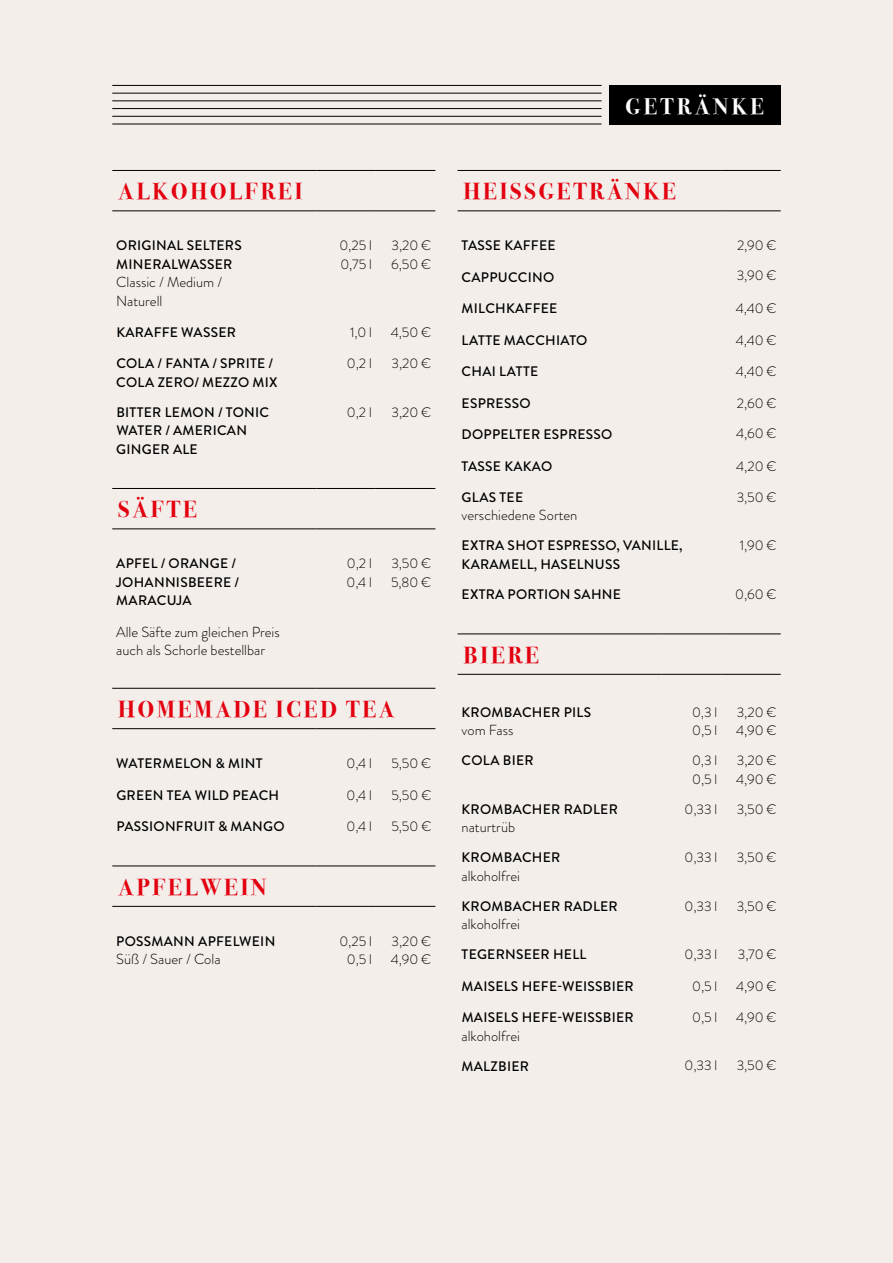
<style>
.page{position:relative;width:893px;height:1263px;background:#f3eeea}
.page>*{position:absolute;margin:0;border:0;box-sizing:border-box;transform-origin:0 0}
.t1{font:700 23.1px "Bodoni Svty Two ITCTT";letter-spacing:.12em;color:#e3000f}
.t2{font:700 22.5px "Bodoni Svty Two ITCTT";letter-spacing:.15em;color:#fff}
.t3{font:300 14.55px/18.5px "Brandon Grotesque";color:#000}
.t4{font:500 13.8px/18.5px "Brandon Grotesque";letter-spacing:.02em;color:#000}
.t5{font:300 13.8px/18.5px "Brandon Grotesque";color:#000}
</style>
<div class="page">
<hr style="left:112px;top:170px;width:204px;height:1px;background:#000">
<hr style="left:316px;top:170px;width:60px;height:1px;background:#000">
<hr style="left:376px;top:170px;width:59px;height:1px;background:#000">
<hr style="left:112px;top:210px;width:204px;height:1px;background:#000">
<hr style="left:316px;top:210px;width:60px;height:1px;background:#000">
<hr style="left:376px;top:210px;width:59px;height:1px;background:#000">
<hr style="left:112px;top:488px;width:204px;height:1px;background:#000">
<hr style="left:316px;top:488px;width:60px;height:1px;background:#000">
<hr style="left:376px;top:488px;width:59px;height:1px;background:#000">
<hr style="left:112px;top:528px;width:204px;height:1px;background:#000">
<hr style="left:316px;top:528px;width:60px;height:1px;background:#000">
<hr style="left:376px;top:528px;width:59px;height:1px;background:#000">
<hr style="left:112px;top:688px;width:204px;height:1px;background:#000">
<hr style="left:316px;top:688px;width:60px;height:1px;background:#000">
<hr style="left:376px;top:688px;width:59px;height:1px;background:#000">
<hr style="left:112px;top:728px;width:204px;height:1px;background:#000">
<hr style="left:316px;top:728px;width:60px;height:1px;background:#000">
<hr style="left:376px;top:728px;width:59px;height:1px;background:#000">
<hr style="left:112px;top:865px;width:204px;height:1px;background:#000">
<hr style="left:316px;top:865px;width:60px;height:1px;background:#000">
<hr style="left:376px;top:865px;width:59px;height:1px;background:#000">
<hr style="left:112px;top:906px;width:204px;height:1px;background:#000">
<hr style="left:316px;top:906px;width:60px;height:1px;background:#000">
<hr style="left:376px;top:906px;width:59px;height:1px;background:#000">
<hr style="left:458px;top:170px;width:263px;height:1px;background:#000">
<hr style="left:721px;top:170px;width:60px;height:1px;background:#000">
<hr style="left:458px;top:210px;width:263px;height:1px;background:#000">
<hr style="left:721px;top:210px;width:60px;height:1px;background:#000">
<hr style="left:458px;top:633px;width:204px;height:1px;background:#000">
<hr style="left:662px;top:633px;width:59px;height:1px;background:#000">
<hr style="left:721px;top:633px;width:60px;height:1px;background:#000">
<hr style="left:458px;top:674px;width:204px;height:1px;background:#000">
<hr style="left:662px;top:674px;width:59px;height:1px;background:#000">
<hr style="left:721px;top:674px;width:60px;height:1px;background:#000">
<hr style="left:112px;top:85px;width:490px;height:1px;background:#000">
<hr style="left:112px;top:93px;width:490px;height:1px;background:#000">
<hr style="left:112px;top:100px;width:490px;height:1px;background:#000">
<hr style="left:112px;top:108px;width:490px;height:1px;background:#000">
<hr style="left:112px;top:116px;width:490px;height:1px;background:#000">
<hr style="left:112px;top:124px;width:490px;height:1px;background:#000">
<div style="left:609px;top:85px;width:172px;height:39px;background:#000"></div>
<h1 class="t1" style="left:118px;top:172px;width:186px">ALKOHOLFREI</h1>
<p class="t4" style="left:116px;top:236px;width:127px">ORIGINAL SELTERS<br>MINERALWASSER</p>
<p class="t3" style="left:116px;top:273px;width:108px">Classic / Medium /<br>Naturell</p>
<p class="t5" style="left:339px;top:236px;width:34px">0,25 l<br>0,75 l</p>
<p class="t5" style="left:391px;top:236px;width:42px">3,20 €<br>6,50 €</p>
<p class="t4" style="left:116px;top:323px;width:121px">KARAFFE WASSER</p>
<p class="t5" style="left:350px;top:323px;width:23px">1,0 l</p>
<p class="t5" style="left:391px;top:323px;width:42px">4,50 €</p>
<p class="t4" style="left:116px;top:355px;width:163px">COLA / FANTA / SPRITE /<br>COLA ZERO/ MEZZO MIX</p>
<p class="t5" style="left:347px;top:354px;width:27px">0,2 l</p>
<p class="t5" style="left:391px;top:354px;width:41px">3,20 €</p>
<p class="t4" style="left:116px;top:403px;width:154px">BITTER LEMON / TONIC<br>WATER / AMERICAN<br>GINGER ALE</p>
<p class="t5" style="left:347px;top:403px;width:27px">0,2 l</p>
<p class="t5" style="left:391px;top:403px;width:41px">3,20 €</p>
<h1 class="t1" style="left:118px;top:490px;width:80px">SÄFTE</h1>
<p class="t4" style="left:116px;top:554px;width:124px">APFEL / ORANGE /<br>JOHANNISBEERE /<br>MARACUJA</p>
<p class="t5" style="left:347px;top:554px;width:27px">0,2 l<br>0,4 l</p>
<p class="t5" style="left:391px;top:554px;width:42px">3,50 €<br>5,80 €</p>
<p class="t3" style="left:116px;top:623px;width:165px">Alle Säfte zum gleichen Preis auch als Schorle bestellbar</p>
<h1 class="t1" style="left:118px;top:690px;width:278px">HOMEMADE ICED TEA</h1>
<p class="t4" style="left:116px;top:754px;width:148px">WATERMELON &amp; MINT</p>
<p class="t5" style="left:347px;top:754px;width:27px">0,4 l</p>
<p class="t5" style="left:391px;top:754px;width:42px">5,50 €</p>
<p class="t4" style="left:116px;top:786px;width:164px">GREEN TEA WILD PEACH</p>
<p class="t5" style="left:347px;top:786px;width:27px">0,4 l</p>
<p class="t5" style="left:391px;top:786px;width:42px">5,50 €</p>
<p class="t4" style="left:116px;top:817px;width:170px">PASSIONFRUIT &amp; MANGO</p>
<p class="t5" style="left:347px;top:817px;width:27px">0,4 l</p>
<p class="t5" style="left:391px;top:817px;width:42px">5,50 €</p>
<h1 class="t1" style="left:118px;top:868px;width:150px">APFELWEIN</h1>
<p class="t4" style="left:116px;top:932px;width:161px">POSSMANN APFELWEIN</p>
<p class="t3" style="left:116px;top:950px;width:106px">Süß / Sauer / Cola</p>
<p class="t5" style="left:339px;top:932px;width:34px;text-align:center">0,25 l<br>0,5 l</p>
<p class="t5" style="left:391px;top:932px;width:42px">3,20 €<br>4,90 €</p>
<h2 class="t2" style="left:625px;top:87px;width:140px">GETRÄNKE</h2>
<h1 class="t1" style="left:464px;top:172px;width:214px">HEISSGETRÄNKE</h1>
<p class="t4" style="left:462px;top:236px;width:95px">TASSE KAFFEE</p>
<p class="t5" style="left:737px;top:236px;width:41px">2,90 €</p>
<p class="t4" style="left:462px;top:268px;width:94px">CAPPUCCINO</p>
<p class="t5" style="left:737px;top:266px;width:42px">3,90 €</p>
<p class="t4" style="left:462px;top:299px;width:97px">MILCHKAFFEE</p>
<p class="t5" style="left:736px;top:299px;width:42px">4,40 €</p>
<p class="t4" style="left:462px;top:331px;width:127px">LATTE MACCHIATO</p>
<p class="t5" style="left:736px;top:331px;width:42px">4,40 €</p>
<p class="t4" style="left:462px;top:362px;width:78px">CHAI LATTE</p>
<p class="t5" style="left:736px;top:362px;width:42px">4,40 €</p>
<p class="t4" style="left:462px;top:394px;width:70px">ESPRESSO</p>
<p class="t5" style="left:737px;top:394px;width:41px">2,60 €</p>
<p class="t4" style="left:462px;top:425px;width:152px">DOPPELTER ESPRESSO</p>
<p class="t5" style="left:736px;top:424px;width:42px">4,60 €</p>
<p class="t4" style="left:462px;top:457px;width:92px">TASSE KAKAO</p>
<p class="t5" style="left:736px;top:457px;width:42px">4,20 €</p>
<p class="t4" style="left:462px;top:488px;width:63px">GLAS TEE</p>
<p class="t3" style="left:461px;top:506px;width:117px">verschiedene Sorten</p>
<p class="t5" style="left:737px;top:488px;width:42px">3,50 €</p>
<p class="t4" style="left:462px;top:537px;width:222px">EXTRA SHOT ESPRESSO, VANILLE,<br>KARAMELL, HASELNUSS</p>
<p class="t5" style="left:740px;top:536px;width:38px">1,90 €</p>
<p class="t4" style="left:462px;top:585px;width:161px">EXTRA PORTION SAHNE</p>
<p class="t5" style="left:735px;top:585px;width:43px">0,60 €</p>
<h1 class="t1" style="left:464px;top:636px;width:77px">BIERE</h1>
<p class="t4" style="left:462px;top:703px;width:131px">KROMBACHER PILS</p>
<p class="t3" style="left:461px;top:721px;width:54px">vom Fass</p>
<p class="t5" style="left:692px;top:703px;width:27px">0,3 l<br>0,5 l</p>
<p class="t5" style="left:736px;top:703px;width:42px">3,20 €<br>4,90 €</p>
<p class="t4" style="left:462px;top:751px;width:74px">COLA BIER</p>
<p class="t5" style="left:692px;top:751px;width:27px">0,3 l<br>0,5 l</p>
<p class="t5" style="left:736px;top:751px;width:42px">3,20 €<br>4,90 €</p>
<p class="t4" style="left:462px;top:800px;width:158px">KROMBACHER RADLER</p>
<p class="t3" style="left:461px;top:818px;width:55px">naturtrüb</p>
<p class="t5" style="left:684px;top:800px;width:34px">0,33 l</p>
<p class="t5" style="left:737px;top:800px;width:42px">3,50 €</p>
<p class="t4" style="left:462px;top:848px;width:100px">KROMBACHER</p>
<p class="t3" style="left:461px;top:866px;width:60px">alkoholfrei</p>
<p class="t4" style="left:462px;top:897px;width:158px">KROMBACHER RADLER</p>
<p class="t3" style="left:461px;top:915px;width:60px">alkoholfrei</p>
<p class="t5" style="left:684px;top:848px;width:34px">0,33 l</p>
<p class="t5" style="left:737px;top:848px;width:42px">3,50 €</p>
<p class="t5" style="left:684px;top:897px;width:34px">0,33 l</p>
<p class="t5" style="left:737px;top:897px;width:42px">3,50 €</p>
<p class="t4" style="left:462px;top:945px;width:126px">TEGERNSEER HELL</p>
<p class="t5" style="left:684px;top:945px;width:34px">0,33 l</p>
<p class="t5" style="left:738px;top:945px;width:40px">3,70 €</p>
<p class="t4" style="left:462px;top:977px;width:174px">MAISELS HEFE-WEISSBIER</p>
<p class="t5" style="left:692px;top:976px;width:27px">0,5 l</p>
<p class="t5" style="left:736px;top:976px;width:42px">4,90 €</p>
<p class="t4" style="left:462px;top:1008px;width:174px">MAISELS HEFE-WEISSBIER</p>
<p class="t3" style="left:461px;top:1026px;width:60px">alkoholfrei</p>
<p class="t5" style="left:692px;top:1008px;width:27px">0,5 l</p>
<p class="t5" style="left:736px;top:1008px;width:42px">4,90 €</p>
<p class="t4" style="left:462px;top:1057px;width:69px">MALZBIER</p>
<p class="t5" style="left:684px;top:1056px;width:34px">0,33 l</p>
<p class="t5" style="left:737px;top:1056px;width:42px">3,50 €</p>
</div>
